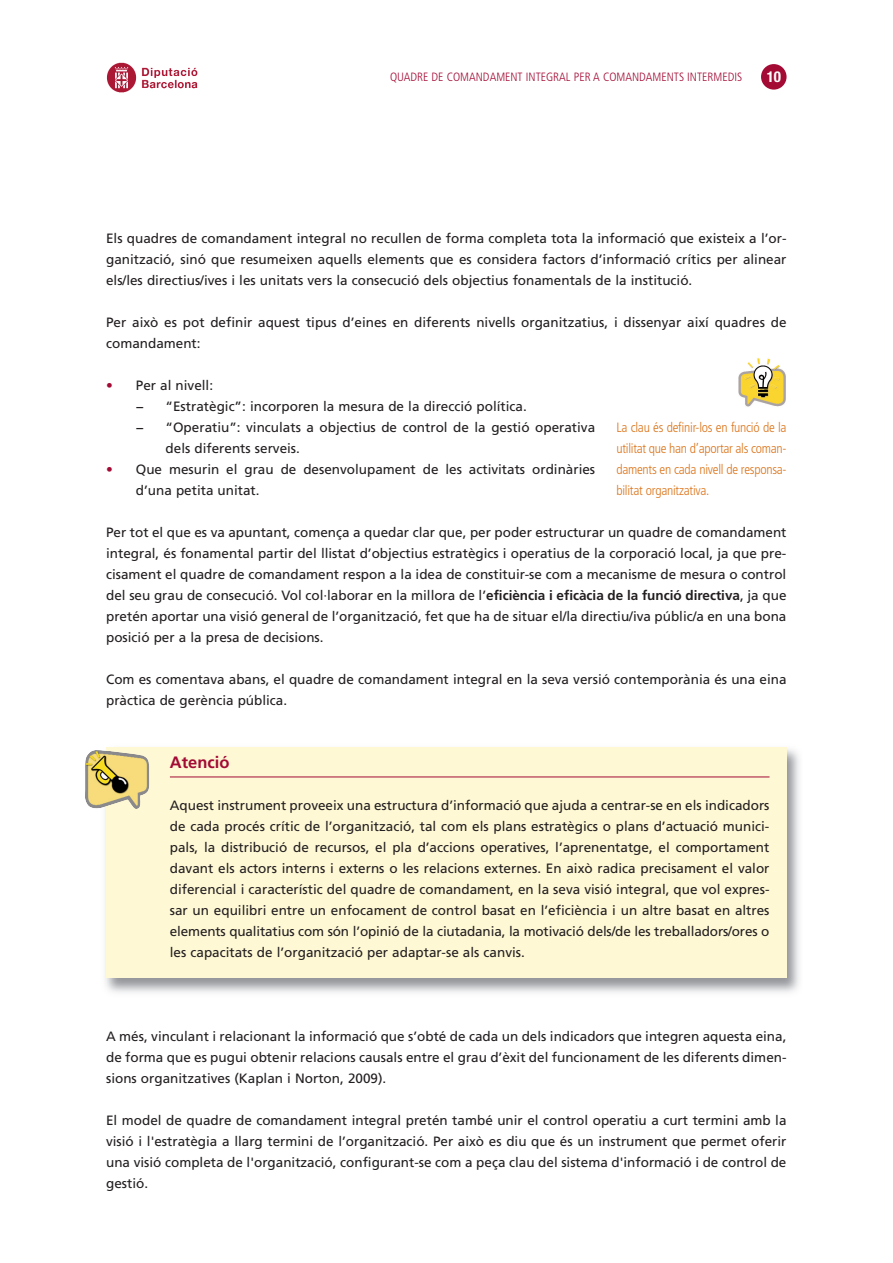
<style>
.page{position:relative;width:893px;height:1263px;background:#fff}
.page>*{position:absolute;margin:0;border:0;box-sizing:border-box;transform-origin:0 0}
.t1{font:700 16.5px "Frutiger LT Std";color:#a30a34}
.t2{font:700 condensed 15px "Helvetica Neue";color:#fff}
.t3{font:13.5px/21px "Frutiger";color:#231f20;text-align:justify}
.t4{font:300 condensed 13.5px/21px "Frutiger LT Std";letter-spacing:-.02em;color:#dc751b;text-align:justify}
.t5{font:300 condensed 12px "Frutiger";color:#a30a34}
.s1{color:#a30a34}
.s2{font-weight:700}
</style>
<div class="page">
<img style="left:105px;top:747px;width:694px;height:246px">
<div style="left:106px;top:748px;width:680px;height:230px;background:#fef8d5"></div>
<img style="left:85px;top:750px;width:64px;height:60px">
<img style="left:106px;top:62px;width:92px;height:31px">
<div style="left:761px;top:64px;width:25px;height:26px;background:#a30a34;border-radius:50%"></div>
<hr style="left:170px;top:777px;width:599px;height:1px;background:#a30a34">
<img style="left:738px;top:358px;width:48px;height:49px">
<p class="t5" style="left:390px;top:72px;width:353px">QUADRE DE COMANDAMENT INTEGRAL PER A COMANDAMENTS INTERMEDIS</p>
<p class="t2" style="left:767px;top:68px;width:16px">10</p>
<p class="t3" style="left:106px;top:229px;width:682px">Els quadres de comandament integral no recullen de forma completa tota la informació que existeix a l’or&shy;ganització, sinó que resumeixen aquells elements que es considera factors d’informació crítics per alinear els/les directius/ives i les unitats vers la consecució dels objectius fonamentals de la institució.</p>
<p class="t3" style="left:106px;top:313px;width:682px">Per això es pot definir aquest tipus d’eines en diferents nivells organitzatius, i dissenyar així quadres de comandament:</p>
<p class="t3" style="left:136px;top:376px;width:79px;text-indent:-30px"><span class="s1">•</span> Per al nivell: −</p>
<p class="t3" style="left:166px;top:397px;width:363px">“Estratègic”: incorporen la mesura de la direcció política.</p>
<p class="t4" style="left:616px;top:418px;width:172px">La clau és definir-los en funció de la utilitat que han d’aportar als coman&shy;daments en cada nivell de responsa&shy;bilitat organitzativa.</p>
<p class="t3" style="left:136px;top:418px;width:10px">−</p>
<p class="t3" style="left:166px;top:418px;width:431px">“Operatiu”: vinculats a objectius de control de la gestió operativa dels diferents serveis.</p>
<p class="t3" style="left:136px;top:460px;width:461px;text-indent:-30px"><span class="s1">•</span> Que mesurin el grau de desenvolupament de les activitats ordinàries d’una petita unitat.</p>
<p class="t3" style="left:106px;top:523px;width:682px">Per tot el que es va apuntant, comença a quedar clar que, per poder estructurar un quadre de comandament integral, és fonamental partir del llistat d’objectius estratègics i operatius de la corporació local, ja que pre&shy;cisament el quadre de comandament respon a la idea de constituir-se com a mecanisme de mesura o control del seu grau de consecució. Vol col·laborar en la millora de l’<span class="s2">eficiència i eficàcia de la funció directiva</span>, ja que pretén aportar una visió general de l’organització, fet que ha de situar el/la directiu/iva públic/a en una bona posició per a la presa de decisions.</p>
<p class="t3" style="left:106px;top:670px;width:682px">Com es comentava abans, el quadre de comandament integral en la seva versió contemporània és una eina pràctica de gerència pública.</p>
<p class="t1" style="left:170px;top:753px;width:61px">Atenció</p>
<p class="t3" style="left:170px;top:796px;width:601px">Aquest instrument proveeix una estructura d’informació que ajuda a centrar-se en els indicadors de cada procés crític de l’organització, tal com els plans estratègics o plans d’actuació munici&shy;pals, la distribució de recursos, el pla d’accions operatives, l’aprenentatge, el comportament davant els actors interns i externs o les relacions externes. En això radica precisament el valor diferencial i característic del quadre de comandament, en la seva visió integral, que vol expres&shy;sar un equilibri entre un enfocament de control basat en l’eficiència i un altre basat en altres elements qualitatius com són l’opinió de la ciutadania, la motivació dels/de les treballadors/ores o les capacitats de l’organització per adaptar-se als canvis.</p>
<p class="t3" style="left:106px;top:1027px;width:682px">A més, vinculant i relacionant la informació que s’obté de cada un dels indicadors que integren aquesta eina, de forma que es pugui obtenir relacions causals entre el grau d’èxit del funcionament de les diferents dimen&shy;sions organitzatives (Kaplan i Norton, 2009).</p>
<p class="t3" style="left:106px;top:1111px;width:682px">El model de quadre de comandament integral pretén també unir el control operatiu a curt termini amb la visió i l'estratègia a llarg termini de l’organització. Per això es diu que és un instrument que permet oferir una visió completa de l'organització, configurant-se com a peça clau del sistema d'informació i de control de gestió.</p>
</div>
